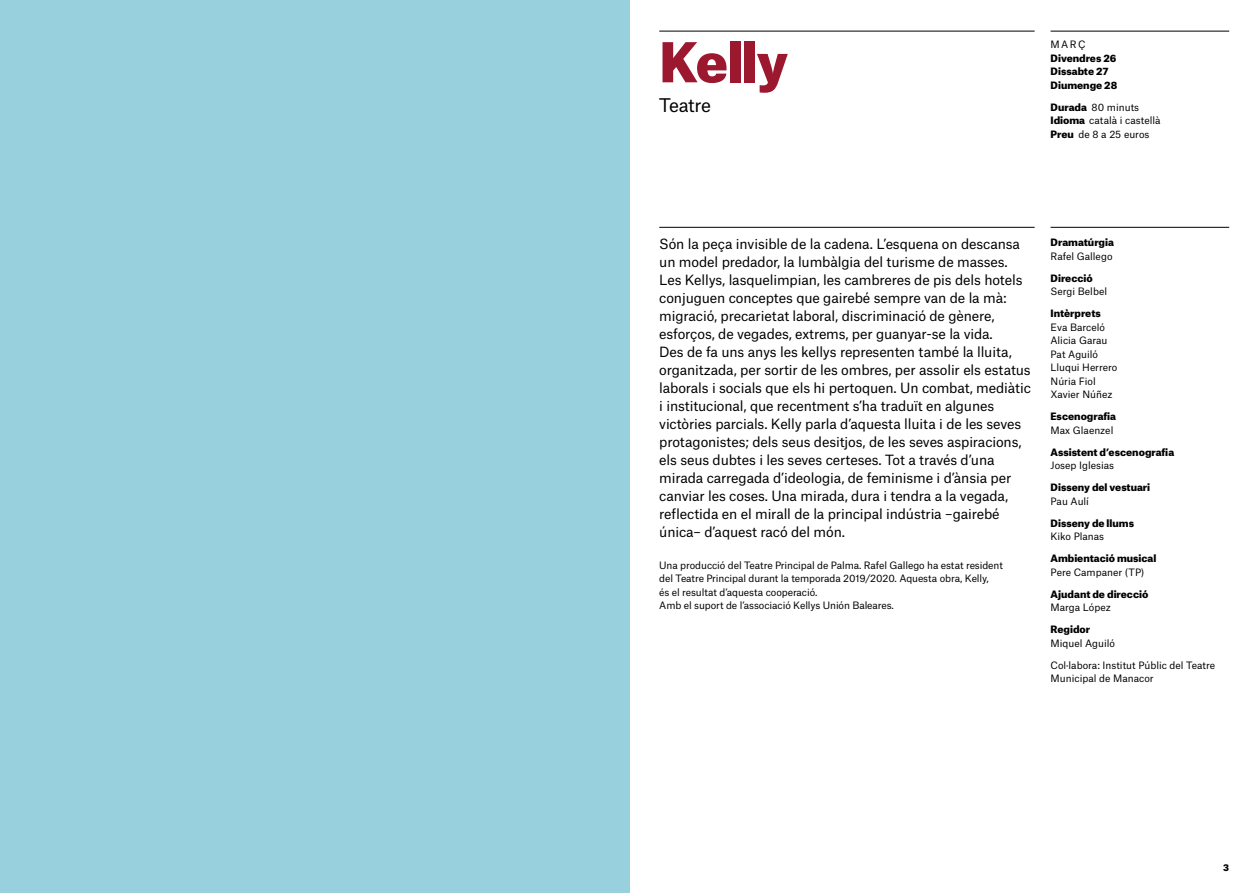
<style>
.page{position:relative;width:1259px;height:893px;background:#fff}
.page>*{position:absolute;margin:0;border:0;box-sizing:border-box;transform-origin:0 0}
.t1{font:900 52.5px "Atlas Grotesk";letter-spacing:-.025em;color:#9c182f}
.t2{font:18px "Atlas Grotesk";letter-spacing:-.02em;color:#000}
.t3{font:13.5px/18px "Atlas Grotesk";letter-spacing:-.01em;color:#000}
.t4{font:9.75px/13.5px "Atlas Grotesk";letter-spacing:-.005em;color:#000}
.t5{font:900 9.75px/13.5px "Atlas Grotesk";color:#000}
.t6{font:900 9px "Atlas Grotesk";color:#000}
.s1{font-weight:900}
</style>
<div class="page">
<hr style="left:659px;top:31px;width:375px;height:1px;background:#000">
<hr style="left:1050px;top:31px;width:179px;height:1px;background:#000">
<hr style="left:659px;top:227px;width:375px;height:1px;background:#000">
<hr style="left:1050px;top:227px;width:179px;height:1px;background:#000">
<div style="left:0;top:0;width:629px;height:893px;background:#98d1dd"></div>
<h1 class="t1" style="left:659px;top:19px;width:130px">Kelly</h1>
<h2 class="t2" style="left:659px;top:91px;width:53px">Teatre</h2>
<p class="t4" style="left:1050px;top:37px;width:37px">MARÇ</p>
<p class="t5" style="left:1050px;top:50px;width:68px">Divendres 26<br>Dissabte 27<br>Diumenge 28</p>
<p class="t4" style="left:1050px;top:99px;width:111px"><span class="s1">Durada</span> 80 minuts<br><span class="s1">Idioma</span> català i castellà<br><span class="s1">Preu</span> de 8 a 25 euros</p>
<p class="t3" style="left:659px;top:233px;width:373px">Són la peça invisible de la cadena. L’esquena on descansa un model predador, la lumbàlgia del turisme de masses.<br>Les Kellys, lasquelimpian, les cambreres de pis dels hotels conjuguen conceptes que gairebé sempre van de la mà: migració, precarietat laboral, discriminació de gènere, esforços, de vegades, extrems, per guanyar-se la vida.<br>Des de fa uns anys les kellys representen també la lluita, organitzada, per sortir de les ombres, per assolir els estatus laborals i socials que els hi pertoquen. Un combat, mediàtic i institucional, que recentment s’ha traduït en algunes victòries parcials. Kelly parla d’aquesta lluita i de les seves protagonistes; dels seus desitjos, de les seves aspiracions, els seus dubtes i les seves certeses. Tot a través d’una mirada carregada d’ideologia, de feminisme i d’ànsia per canviar les coses. Una mirada, dura i tendra a la vegada, reflectida en el mirall de la principal indústria –gairebé única– d’aquest racó del món.</p>
<p class="t4" style="left:659px;top:557px;width:345px">Una producció del Teatre Principal de Palma. Rafel Gallego ha estat resident del Teatre Principal durant la temporada 2019/2020. Aquesta obra, Kelly,<br>és el resultat d’aquesta cooperació.<br>Amb el suport de l’associació Kellys Unión Baleares.</p>
<p class="t5" style="left:1050px;top:235px;width:65px">Dramatúrgia</p>
<p class="t4" style="left:1050px;top:248px;width:63px">Rafel Gallego</p>
<p class="t5" style="left:1050px;top:270px;width:44px">Direcció</p>
<p class="t4" style="left:1050px;top:284px;width:58px">Sergi Belbel</p>
<p class="t5" style="left:1050px;top:306px;width:52px">Intèrprets</p>
<p class="t4" style="left:1050px;top:319px;width:68px">Eva Barceló<br>Alicia Garau<br>Pat Aguiló<br>Lluqui Herrero<br>Núria Fiol<br>Xavier Núñez</p>
<p class="t5" style="left:1050px;top:409px;width:67px">Escenografia</p>
<p class="t4" style="left:1050px;top:422px;width:64px">Max Glaenzel</p>
<p class="t5" style="left:1050px;top:444px;width:125px">Assistent d’escenografia</p>
<p class="t4" style="left:1050px;top:458px;width:65px">Josep Iglesias</p>
<p class="t5" style="left:1050px;top:480px;width:101px">Disseny del vestuari</p>
<p class="t4" style="left:1050px;top:493px;width:40px">Pau Aulí</p>
<p class="t5" style="left:1050px;top:515px;width:85px">Disseny de llums</p>
<p class="t4" style="left:1050px;top:529px;width:55px">Kiko Planas</p>
<p class="t5" style="left:1050px;top:551px;width:107px">Ambientació musical</p>
<p class="t4" style="left:1050px;top:564px;width:95px">Pere Campaner (TP)</p>
<p class="t5" style="left:1050px;top:586px;width:99px">Ajudant de direcció</p>
<p class="t4" style="left:1050px;top:600px;width:62px">Marga López</p>
<p class="t5" style="left:1050px;top:622px;width:41px">Regidor</p>
<p class="t4" style="left:1050px;top:635px;width:66px">Miquel Aguiló</p>
<p class="t4" style="left:1050px;top:657px;width:166px">Col·labora: Institut Públic del Teatre<br>Municipal de Manacor</p>
<p class="t6" style="left:1223px;top:860px;width:7px">3</p>
</div>
